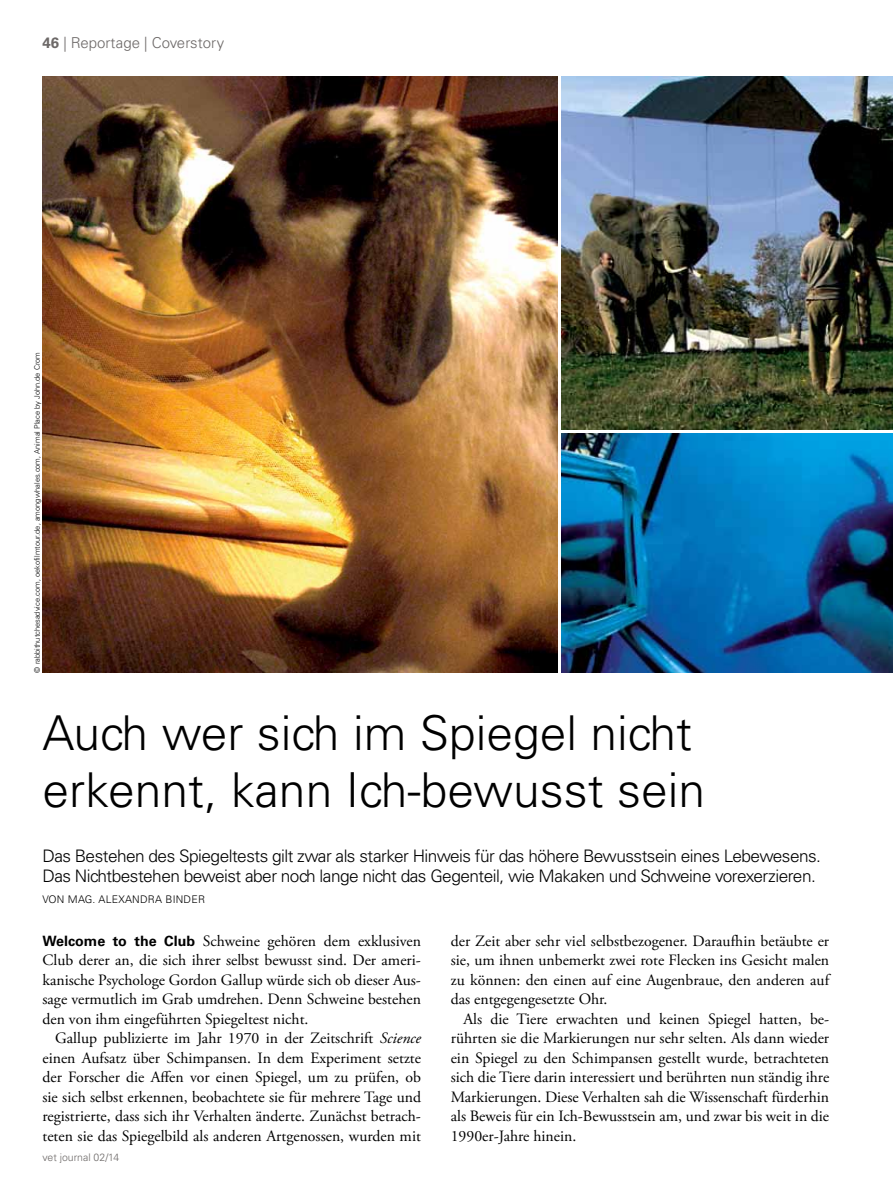
<style>
.page{position:relative;width:893px;height:1191px;background:#fff}
.page>*{position:absolute;margin:0;border:0;box-sizing:border-box;transform-origin:0 0}
.t1{font:300 48px/57.6px "Univers";color:#000}
.t2{font:300 17.25px/20.5px "Univers";letter-spacing:-.03em;color:#000}
.t3{font:15.75px/19.5px "Adobe Garamond Pro";color:#000;text-align:justify}
.t4{font:300 15px "Univers";color:#6d6968}
.t5{font:300 10.5px "Univers";letter-spacing:.02em;color:#000}
.t6{font:300 10.5px "Univers";color:#6d6968}
.t7{font:300 7.5px "Univers";color:#000}
.s1{font-weight:700}
.s2{font-family:"Univers";font-weight:700;font-size:14.25px}
.s3{font-style:italic}
</style>
<div class="page">
<img style="left:561px;top:434px;width:332px;height:238px">
<img style="left:561px;top:77px;width:332px;height:352px">
<img style="left:43px;top:77px;width:514px;height:595px">
<p class="t4" style="left:43px;top:34px;width:183px"><span class="s1">46</span> | Reportage | Coverstory</p>
<p class="t7" style="left:33px;top:672px;width:322px;rotate:-90deg">© rabbithutchesadvice.com, oekofilmtour.de, amongwhales.com, Animal Place by John.de Crom</p>
<h1 class="t1" style="left:43px;top:704px;width:664px">Auch wer sich im Spiegel nicht erkennt, kann Ich-bewusst sein</h1>
<p class="t2" style="left:43px;top:845px;width:780px">Das Bestehen des Spiegeltests gilt zwar als starker Hinweis für das höhere Bewusstsein eines Lebewesens.<br>Das Nichtbestehen beweist aber noch lange nicht das Gegenteil, wie Makaken und Schweine vorexerzieren.</p>
<p class="t5" style="left:43px;top:893px;width:91px">VON Mag . alexandra</p>
<p class="t5" style="left:165px;top:893px;width:14px">Bind</p>
<p class="t5" style="left:191px;top:893px;width:12px">er</p>
<p class="t3" style="left:43px;top:931px;width:380px"><span class="s2">Welcome to the Club</span> Schweine gehören dem exklusiven Club derer an, die sich ihrer selbst bewusst sind. Der ameri&shy;kanische Psychologe Gordon Gallup würde sich ob dieser Aus&shy;sage vermutlich im Grab umdrehen. Denn Schweine bestehen den von ihm eingeführten Spiegeltest nicht.</p>
<p class="t3" style="left:43px;top:1029px;width:380px;text-indent:13px">Gallup publizierte im Jahr 1970 in der Zeitschrift <span class="s3">Science </span>einen Aufsatz über Schimpansen. In dem Experiment setzte der Forscher die Affen vor einen Spiegel, um zu prüfen, ob sie sich selbst erkennen, beobachtete sie für mehrere Tage und registrierte, dass sich ihr Verhalten änderte. Zunächst betrach&shy;teten sie das Spiegelbild als anderen Artgenossen, wurden mit</p>
<p class="t3" style="left:451px;top:931px;width:380px">der Zeit aber sehr viel selbstbezogener. Daraufhin betäubte er sie, um ihnen unbemerkt zwei rote Flecken ins Gesicht malen zu können: den einen auf eine Augenbraue, den anderen auf das entgegengesetzte Ohr.</p>
<p class="t3" style="left:451px;top:1009px;width:380px;text-indent:13px">Als die Tiere erwachten und keinen Spiegel hatten, be&shy;rührten sie die Markierungen nur sehr selten. Als dann wieder ein Spiegel zu den Schimpansen gestellt wurde, betrachteten sich die Tiere darin interessiert und berührten nun ständig ihre Markierungen. Diese Verhalten sah die Wissenschaft fürderhin als Beweis für ein Ich-Bewusstsein am, und zwar bis weit in die 1990er-Jahre hinein.</p>
<p class="t6" style="left:43px;top:1151px;width:78px">vet journal 02/14</p>
</div>
